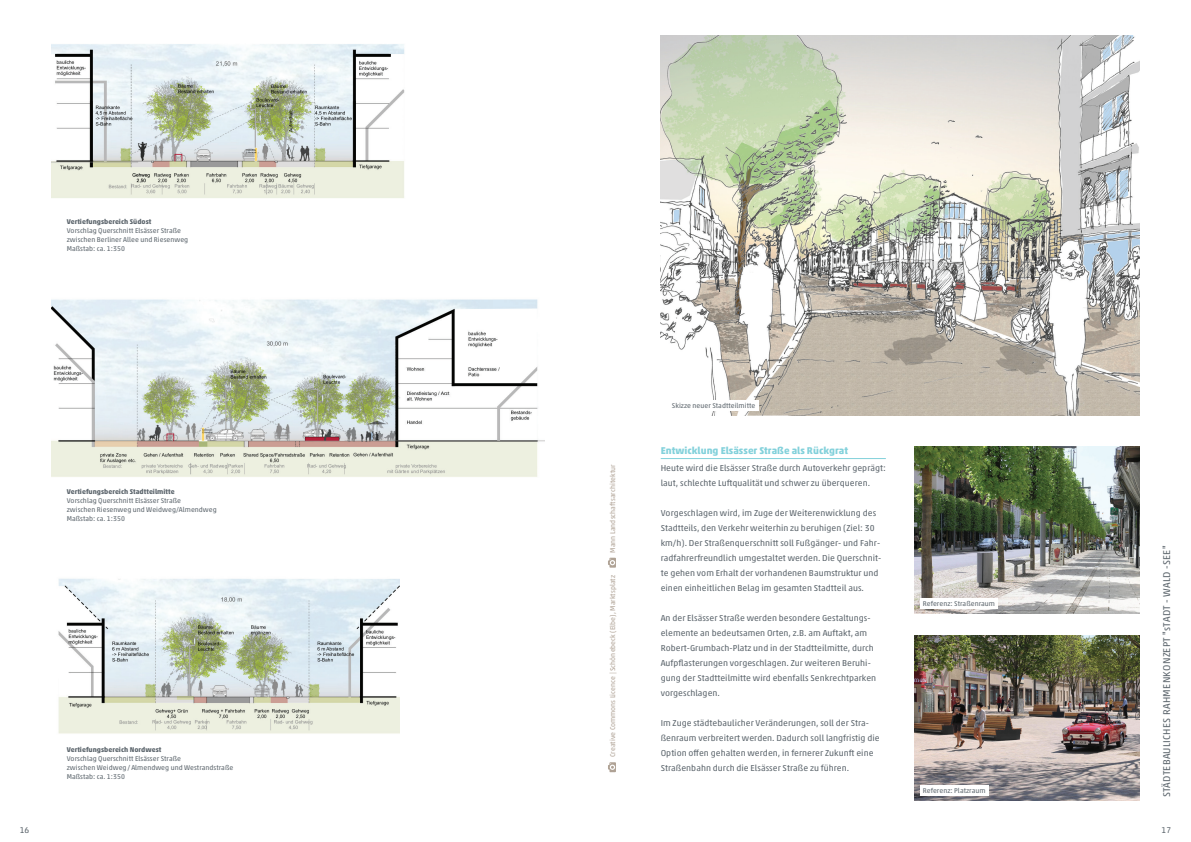
<style>
.page{position:relative;width:1191px;height:842px;background:#fff}
.page>*{position:absolute;margin:0;border:0;box-sizing:border-box;transform-origin:0 0}
.t1{font:10px "Akko Pro";letter-spacing:.03em;color:#5e676e}
.t2{font:700 10px "Akko Pro";letter-spacing:.005em;color:#83d1db}
.t3{font:8.8px/15px "Akko Pro";letter-spacing:.005em;color:#5e676e}
.t4{font:8.5px "Akko Pro";color:#5e676e}
.t5{font:7px/9px "Akko Pro";letter-spacing:.005em;color:#5e676e}
.t6{font:700 7px "Akko Pro";letter-spacing:.005em;color:#5e676e}
.t7{font:7px "Akko Pro";letter-spacing:.005em;color:#afa295}
</style>
<div class="page">
<img style="left:58px;top:578px;width:341px;height:156px">
<img style="left:51px;top:44px;width:354px;height:154px">
<img style="left:51px;top:299px;width:493px;height:178px">
<img style="left:660px;top:35px;width:480px;height:380px">
<img style="left:914px;top:447px;width:226px;height:166px">
<img style="left:914px;top:635px;width:226px;height:166px">
<hr style="left:660px;top:458px;width:226px;height:1px;background:#83d1db">
<div style="left:920px;top:598px;width:78px;height:11px;background:#fff"></div>
<div style="left:669px;top:400px;width:89px;height:11px;background:#fff"></div>
<div style="left:920px;top:785px;width:68px;height:11px;background:#fff"></div>
<svg style="left:608px;top:558px;width:8px;height:10px"></svg>
<svg style="left:608px;top:762px;width:8px;height:10px"></svg>
<p class="t6" style="left:67px;top:217px;width:86px">Vertiefungsbereich Südost</p>
<p class="t5" style="left:67px;top:226px;width:123px">Vorschlag Querschnitt Elsässer Straße zwischen Berliner Allee und Riesenweg<br>Maßstab: ca. 1:350</p>
<p class="t6" style="left:67px;top:488px;width:109px">Vertiefungsbereich Stadtteilmitte</p>
<p class="t5" style="left:67px;top:496px;width:152px">Vorschlag Querschnitt Elsässer Straße<br>zwischen Riesenweg und Weidweg/Almendweg<br>Maßstab: ca. 1:350</p>
<p class="t6" style="left:67px;top:745px;width:96px">Vertiefungsbereich Nordwest</p>
<p class="t5" style="left:67px;top:753px;width:168px">Vorschlag Querschnitt Elsässer Straße<br>zwischen Weidweg/Almendweg und Westrandstraße<br>Maßstab: ca. 1:350</p>
<p class="t7" style="left:608px;top:553px;width:90px;rotate:-90deg">Mann Landschaftsarchitektur</p>
<p class="t7" style="left:608px;top:757px;width:184px;rotate:-90deg">Creative Commons Licence | Schönebeck (Elbe), Marktsplatz</p>
<p class="t5" style="left:672px;top:401px;width:85px">Skizze neuer Stadtteilmitte</p>
<p class="t2" style="left:660px;top:444px;width:189px">Entwicklung Elsässer Straße als Rückgrat</p>
<p class="t3" style="left:660px;top:460px;width:227px">Heute wird die Elsässer Straße durch Autoverkehr geprägt: laut, schlechte Luftqualität und schwer zu überqueren.</p>
<p class="t3" style="left:660px;top:505px;width:222px">Vorgeschlagen wird, im Zuge der Weiterenwicklung des Stadtteils, den Verkehr weiterhin zu beruhigen (Ziel: 30 km/h). Der Straßenquerschnitt soll Fußgänger- und Fahr&shy;radfahrerfreundlich umgestaltet werden. Die Querschnit&shy;te gehen vom Erhalt der vorhandenen Baumstruktur und einen einheitlichen Belag im gesamten Stadtteil aus.</p>
<p class="t3" style="left:660px;top:610px;width:217px">An der Elsässer Straße werden besondere Gestaltungs&shy;elemente an bedeutsamen Orten, z.B. am Auftakt, am Robert-Grumbach-Platz und in der Stadtteilmitte, durch Aufpflasterungen vorgeschlagen. Zur weiteren Beruhi&shy;gung der Stadtteilmitte wird ebenfalls Senkrechtparken vorgeschlagen.</p>
<p class="t3" style="left:660px;top:715px;width:220px">Im Zuge städtebaulicher Veränderungen, soll der Stra&shy;ßenraum verbreitert werden. Dadurch soll langfristig die Option offen gehalten werden, in fernerer Zukunft eine Straßenbahn durch die Elsässer Straße zu führen.</p>
<p class="t5" style="left:922px;top:599px;width:74px">Referenz: Straßenraum</p>
<p class="t5" style="left:922px;top:786px;width:64px">Referenz: Platzraum</p>
<p class="t1" style="left:1160px;top:797px;width:253px;rotate:-90deg">STÄDTEBAULICHES RAHMEN KONZEPT "sTADT - WALD -SEE"</p>
<p class="t4" style="left:20px;top:825px;width:11px">16</p>
<p class="t4" style="left:1161px;top:825px;width:11px">17</p>
</div>
